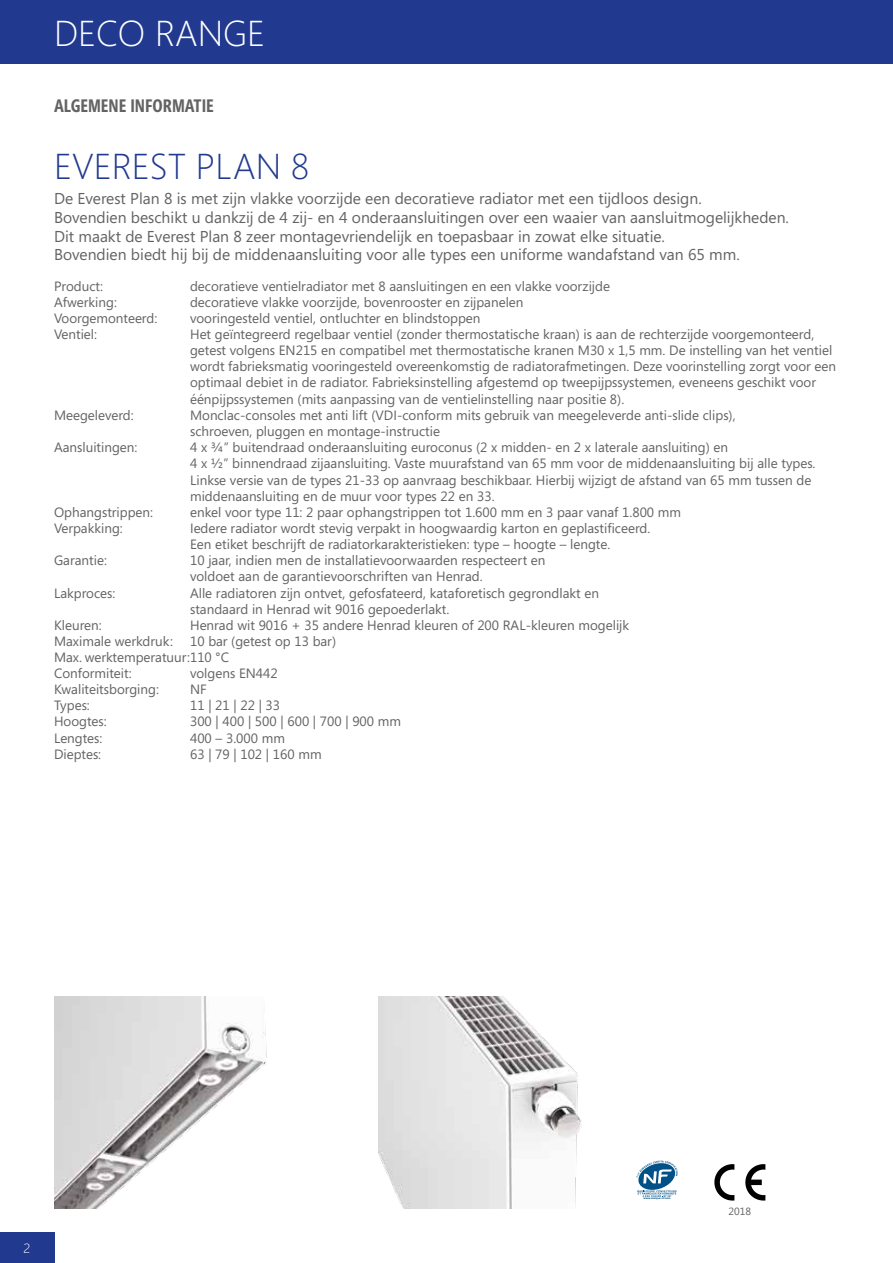
<style>
.page{position:relative;width:893px;height:1263px;background:#fff}
.page>*{position:absolute;margin:0;border:0;box-sizing:border-box;transform-origin:0 0}
.t1{font:300 36px "Segoe";color:#213a8f}
.t2{font:300 36px "Segoe";color:#fff}
.t3{font:700 18px "Segoe Condensed";color:#646363}
.t4{font:15.75px/18.9px "Segoe";color:#646363}
.t5{font:13.5px/16.2px "Segoe";color:#646363}
.t6{font:300 13.5px "Segoe UI";color:#fff}
.t7{font:10.5px "Segoe";color:#646363}
.t8{font:700 2.55px "Synthese";color:#005187}
</style>
<div class="page">
<img style="left:54px;top:996px;width:213px;height:213px">
<img style="left:378px;top:996px;width:204px;height:213px">
<div style="left:0;top:1232px;width:54px;height:31px;background:#213a8f"></div>
<div style="left:0;top:0;width:893px;height:64px;background:#213a8f"></div>
<svg style="left:636px;top:1161px;width:42px;height:36px"></svg>
<svg style="left:745px;top:1164px;width:20px;height:36px"></svg>
<svg style="left:714px;top:1164px;width:20px;height:36px"></svg>
<h1 class="t2" style="left:54px;top:13px;width:213px">DECO RANGE</h1>
<h2 class="t3" style="left:54px;top:95px;width:161px">ALGEMENE INFORMATIE</h2>
<h1 class="t1" style="left:54px;top:146px;width:257px">EVEREST PLAN 8</h1>
<p class="t4" style="left:54px;top:188px;width:737px">De Everest Plan 8 is met zijn vlakke voorzijde een decoratieve radiator met een tijdloos design.<br>Bovendien beschikt u dankzij de 4 zij- en 4 onderaansluitingen over een waaier van aansluitmogelijkheden.<br>Dit maakt de Everest Plan 8 zeer montagevriendelijk en toepasbaar in zowat elke situatie.<br>Bovendien biedt hij bij de middenaansluiting voor alle types een uniforme wandafstand van 65 mm.</p>
<p class="t5" style="left:54px;top:277px;width:51px">Product:</p>
<p class="t5" style="left:190px;top:277px;width:421px">decoratieve ventielradiator met 8 aansluitingen en een vlakke voorzijde</p>
<p class="t5" style="left:54px;top:293px;width:64px">Afwerking:</p>
<p class="t5" style="left:190px;top:293px;width:335px">decoratieve vlakke voorzijde, bovenrooster en zijpanelen</p>
<p class="t5" style="left:54px;top:310px;width:105px">Voorgemonteerd:</p>
<p class="t5" style="left:190px;top:310px;width:292px">vooringesteld ventiel, ontluchter en blindstoppen</p>
<p class="t5" style="left:54px;top:326px;width:45px">Ventiel:</p>
<p class="t5" style="left:190px;top:326px;width:648px">Het geïntegreerd regelbaar ventiel (zonder thermostatische kraan) is aan de rechterzijde voorgemonteerd, getest volgens EN215 en compatibel met thermostatische kranen M30 x 1,5 mm. De instelling van het ventiel wordt fabrieksmatig vooringesteld overeenkomstig de radiatorafmetingen. Deze voorinstelling zorgt voor een optimaal debiet in de radiator. Fabrieksinstelling afgestemd op tweepijpssystemen, eveneens geschikt voor éénpijpssystemen (mits aanpassing van de ventielinstelling naar positie 8).</p>
<p class="t5" style="left:54px;top:407px;width:81px">Meegeleverd:</p>
<p class="t5" style="left:190px;top:407px;width:547px">Monclac-consoles met anti lift (VDI-conform mits gebruik van meegeleverde anti-slide clips), schroeven, pluggen en montage-instructie</p>
<p class="t5" style="left:54px;top:439px;width:85px">Aansluitingen:</p>
<p class="t5" style="left:190px;top:439px;width:627px">4 x ¾” buitendraad onderaansluiting euroconus (2 x midden- en 2 x laterale aansluiting) en<br>4 x ½” binnendraad zijaansluiting. Vaste muurafstand van 65 mm voor de middenaansluiting bij alle types.<br>Linkse versie van de types 21-33 op aanvraag beschikbaar. Hierbij wijzigt de afstand van 65 mm tussen de middenaansluiting en de muur voor types 22 en 33.</p>
<p class="t5" style="left:54px;top:504px;width:101px">Ophangstrippen:</p>
<p class="t5" style="left:190px;top:504px;width:493px">enkel voor type 11: 2 paar ophangstrippen tot 1.600 mm en 3 paar vanaf 1.800 mm</p>
<p class="t5" style="left:54px;top:520px;width:70px">Verpakking:</p>
<p class="t5" style="left:190px;top:520px;width:462px">Iedere radiator wordt stevig verpakt in hoogwaardig karton en geplastificeerd.<br>Een etiket beschrijft de radiatorkarakteristieken: type – hoogte – lengte.</p>
<p class="t5" style="left:54px;top:552px;width:54px">Garantie:</p>
<p class="t5" style="left:190px;top:552px;width:357px">10 jaar, indien men de installatievoorwaarden respecteert en voldoet aan de garantievoorschriften van Henrad.</p>
<p class="t5" style="left:54px;top:584px;width:63px">Lakproces:</p>
<p class="t5" style="left:190px;top:584px;width:410px">Alle radiatoren zijn ontvet, gefosfateerd, kataforetisch gegrondlakt en standaard in Henrad wit 9016 gepoederlakt.</p>
<p class="t5" style="left:54px;top:617px;width:49px">Kleuren:</p>
<p class="t5" style="left:190px;top:617px;width:441px">Henrad wit 9016 + 35 andere Henrad kleuren of 200 RAL-kleuren mogelijk</p>
<p class="t5" style="left:54px;top:633px;width:121px">Maximale werkdruk:</p>
<p class="t5" style="left:54px;top:633px;width:284px;text-indent:136px">10 bar (getest op 13 bar)<br>Max. werktemperatuur:110 °C<br>Conformiteit:</p>
<p class="t5" style="left:190px;top:665px;width:89px">volgens EN442</p>
<p class="t5" style="left:54px;top:681px;width:106px">Kwaliteitsborging:</p>
<p class="t5" style="left:190px;top:681px;width:18px">NF</p>
<p class="t5" style="left:54px;top:697px;width:37px">Types:</p>
<p class="t5" style="left:190px;top:697px;width:92px">11 | 21 | 22 | 33</p>
<p class="t5" style="left:54px;top:713px;width:54px">Hoogtes:</p>
<p class="t5" style="left:190px;top:713px;width:213px">300 | 400 | 500 | 600 | 700 | 900 mm</p>
<p class="t5" style="left:54px;top:729px;width:50px">Lengtes:</p>
<p class="t5" style="left:190px;top:729px;width:96px">400 – 3.000 mm</p>
<p class="t5" style="left:54px;top:745px;width:49px">Dieptes:</p>
<p class="t5" style="left:190px;top:745px;width:133px">63 | 79 | 102 | 160 mm</p>
<p class="t6" style="left:24px;top:1235px;width:8px">2</p>
<p class="t8" style="left:643px;top:1196px;width:29px">www.marque-nf.com</p>
<p class="t7" style="left:729px;top:1204px;width:24px">2018</p>
</div>
